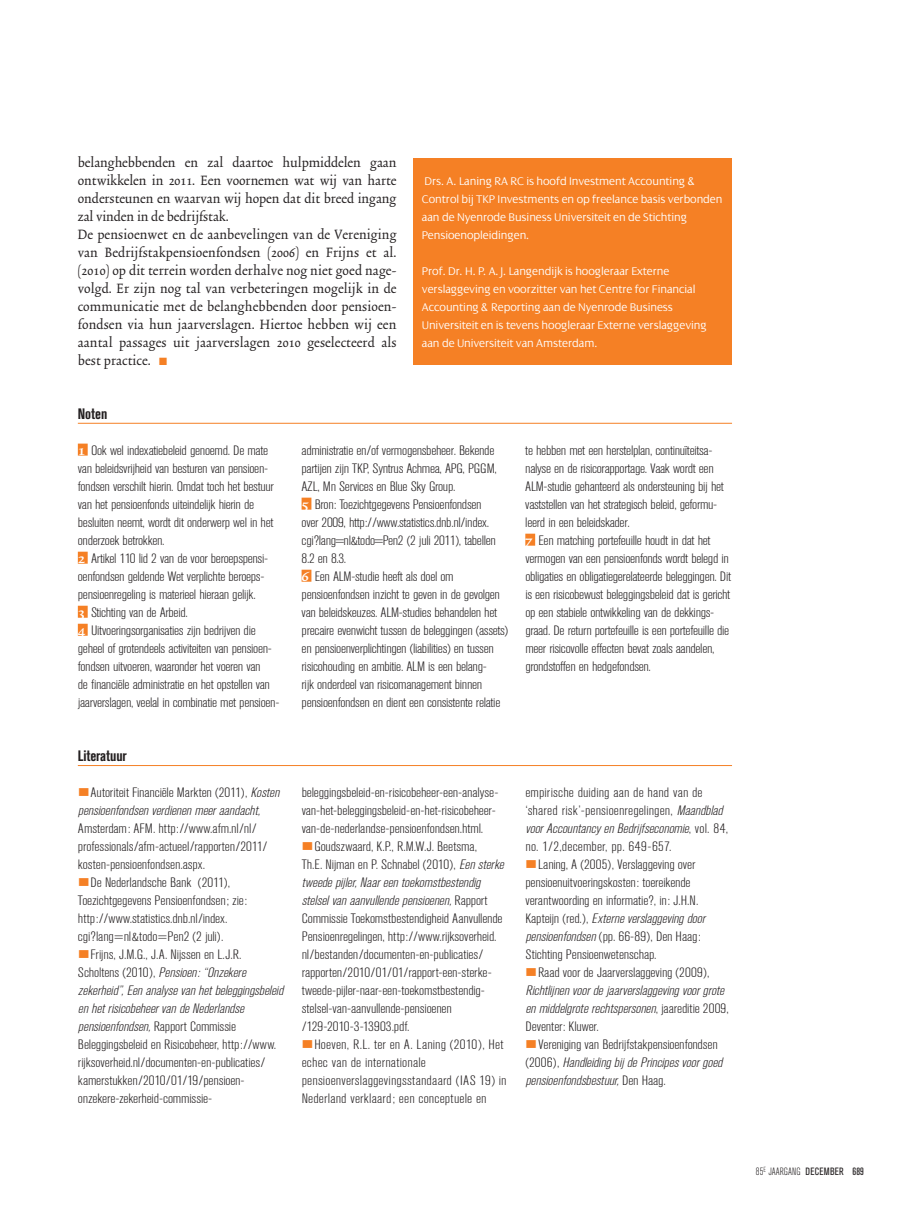
<style>
.page{position:relative;width:909px;height:1211px;background:#fff}
.page>*{position:absolute;margin:0;border:0;box-sizing:border-box;transform-origin:0 0}
.t1{font:15.9px/18px "Trinite No 2 Rom Con";letter-spacing:.01em;color:#231f20}
.t2{font:700 condensed 15px "Akzidenz Grotesk BE";letter-spacing:-.005em;color:#231f20}
.t3{font:300 condensed 13.5px/18px "Akzidenz Grotesk BE";letter-spacing:-.02em;color:#231f20;scale:1.2 1}
.t4{font:italic 300 condensed 13.5px/18px "Akzidenz Grotesk BE";letter-spacing:-.005em;color:#231f20;scale:1.2 1}
.t5{font:300 condensed 13.5px "Akzidenz Grotesk BE";letter-spacing:.01em;color:#231f20;scale:1.2 1}
.t6{font:300 condensed 13.5px "Akzidenz Grotesk BE";letter-spacing:.005em;color:#231f20;scale:1.2 1}
.t7{font:300 condensed 13.5px "Akzidenz Grotesk BE";color:#231f20;scale:1.2 1}
.t8{font:300 12px/18px "Dialog";letter-spacing:-.005em;color:#fff}
.t9{font:300 condensed 10.5px "Akzidenz Grotesk BE";color:#231f20}
.s1{color:#f58025}
.s2{font-family:"Trinite No 2 Med Con";font-weight:400;font-stretch:normal;font-size:16.5px;color:#fff}
.s3{font-style:normal}
.s4{font-style:italic}
.s5{font-weight:400}
.s6{font-weight:500}
</style>
<div class="page">
<hr style="left:78px;top:423px;width:653px;height:1px;background:#f58025">
<div style="left:78px;top:443px;width:10px;height:12px;background:#f58025"></div>
<div style="left:78px;top:551px;width:10px;height:12px;background:#f58025"></div>
<div style="left:78px;top:605px;width:10px;height:12px;background:#f58025"></div>
<div style="left:78px;top:623px;width:10px;height:12px;background:#f58025"></div>
<div style="left:301px;top:497px;width:10px;height:12px;background:#f58025"></div>
<div style="left:301px;top:569px;width:10px;height:12px;background:#f58025"></div>
<div style="left:525px;top:533px;width:10px;height:12px;background:#f58025"></div>
<hr style="left:78px;top:765px;width:653px;height:1px;background:#f58025">
<div style="left:413px;top:158px;width:318px;height:206px;background:#f58025"></div>
<p class="t1" style="left:78px;top:154px;width:320px">belanghebbenden en zal daartoe hulpmiddelen gaan ontwikkelen in 2011. Een voornemen wat wij van harte ondersteunen en waarvan wij hopen dat dit breed ingang zal vinden in de bedrijfstak.<br>De pensioenwet en de aanbevelingen van de Vereniging van Bedrijfstakpensioenfondsen (2006) en Frijns et al. (2010) op dit terrein worden derhalve nog niet goed nage&shy;volgd. Er zijn nog tal van verbeteringen mogelijk in de communicatie met de belanghebbenden door pensioen&shy;fondsen via hun jaarverslagen. Hiertoe hebben wij een aantal passages uit jaarverslagen 2010 geselecteerd als best practice. <span class="s1">■</span></p>
<p class="t2" style="left:78px;top:408px;width:31px">Noten</p>
<p class="t3" style="left:78px;top:442px;width:169px"><span class="s2">1</span> Ook wel indexatiebeleid genoemd. De mate van beleidsvrijheid van besturen van pensioen&shy;fondsen verschilt hierin. Omdat toch het bestuur van het pensioenfonds uiteindelijk hierin de besluiten neemt, wordt dit onderwerp wel in het onderzoek betrokken.<br><span class="s2">2</span> Artikel 110 lid 2 van de voor beroepspensi&shy;oenfondsen geldende Wet verplichte beroeps&shy;pensioenregeling is materieel hieraan gelijk.<br><span class="s2">3</span> Stichting van de Arbeid.<br><span class="s2">4</span> Uitvoeringsorganisaties zijn bedrijven die geheel of grotendeels activiteiten van pensioen&shy;fondsen uitvoeren, waaronder het voeren van<br>de financiële administratie en het opstellen van jaarverslagen, veelal in combinatie met pensioen-</p>
<p class="t3" style="left:301px;top:442px;width:174px">administratie en/of vermogensbeheer. Bekende partijen zijn TKP, Syntrus Achmea, APG, PGGM, AZL, Mn Services en Blue Sky Group.<br><span class="s2">5</span> Bron: Toezichtgegevens Pensioenfondsen<br>over 2009, http://www.statistics.dnb.nl/index. cgi?lang=nl&amp;todo=Pen2 (2 juli 2011), tabellen 8.2 en 8.3.<br><span class="s2">6</span> Een ALM-studie heeft als doel om pensioenfondsen inzicht te geven in de gevolgen van beleidskeuzes. ALM-studies behandelen het precaire evenwicht tussen de beleggingen (assets) en pensioenverplichtingen (liabilities) en tussen risicohouding en ambitie. ALM is een belang-<br>rijk onderdeel van risicomanagement binnen pensioenfondsen en dient een consistente relatie</p>
<p class="t3" style="left:525px;top:442px;width:173px">te hebben met een herstelplan, continuïteitsa&shy;nalyse en de risicorapportage. Vaak wordt een ALM-studie gehanteerd als ondersteuning bij het vaststellen van het strategisch beleid, geformu&shy;leerd in een beleidskader.<br><span class="s2">7</span> Een matching portefeuille houdt in dat het vermogen van een pensioenfonds wordt belegd in obligaties en obligatiegerelateerde beleggingen. Dit is een risicobewust beleggingsbeleid dat is gericht op een stabiele ontwikkeling van de dekkings&shy;graad. De return portefeuille is een portefeuille die meer risicovolle effecten bevat zoals aandelen, grondstoffen en hedgefondsen.</p>
<p class="t8" style="left:422px;top:173px;width:302px">Drs. A. Laning RA RC is hoofd Investment Accounting &amp; Control bij TKP Investments en op freelance basis verbonden aan de Nyenrode Business Universiteit en de Stichting Pensioenopleidingen.</p>
<p class="t8" style="left:422px;top:263px;width:286px">Prof. Dr. H. P. A.J. Langendijk is hoogleraar Externe verslaggeving en voorzitter van het Centre for Financial Accounting &amp; Reporting aan de Nyenrode Business Universiteit en is tevens hoogleraar Externe verslaggeving aan de Universiteit van Amsterdam.</p>
<p class="t2" style="left:78px;top:750px;width:51px">Literatuur</p>
<p class="t4" style="left:78px;top:784px;width:171px;text-indent:13px"><span class="s3">Autoriteit Financiële Markten (2011),</span> Kosten pensioenfondsen verdienen meeraandacht,</p>
<p class="t7" style="left:78px;top:823px;width:150px">Amsterdam: AFM. http://www.afm.nl/nl/</p>
<p class="t3" style="left:78px;top:838px;width:159px">professionals/afm-actueel/rapporten/2011/</p>
<p class="t3" style="left:78px;top:856px;width:107px">kosten-pensioenfondsen.aspx.</p>
<p class="t3" style="left:91px;top:874px;width:118px">De Nederlandsche Bank (2011),</p>
<p class="t3" style="left:78px;top:892px;width:142px">Toezichtgegevens Pensioenfondsen; zie:</p>
<p class="t7" style="left:78px;top:913px;width:126px">http://www.statistics.dnb.nl/index.</p>
<p class="t3" style="left:78px;top:928px;width:123px">cgi?lang=nl&amp;todo=Pen2 (2 juli).</p>
<p class="t3" style="left:91px;top:946px;width:127px">Frijns, J.M.G., J.A. Nijssen en L.J.R.</p>
<p class="t4" style="left:78px;top:964px;width:144px"><span class="s3">Scholtens (2010 ) ,</span> Pensioen:“Onzekere</p>
<p class="t4" style="left:78px;top:982px;width:175px">zekerheid”,Eenanalysevanhetbeleggingsbeleid</p>
<p class="t4" style="left:78px;top:1000px;width:142px">enhetrisicobeheervandeNederlandse</p>
<p class="t4" style="left:78px;top:1018px;width:133px">pensioenfondsen,<span class="s3">Rapport Commissie</span></p>
<p class="t3" style="left:78px;top:1036px;width:167px">Beleggingsbeleid en Risicobeheer, http://www.</p>
<p class="t3" style="left:78px;top:1054px;width:158px">rijksoverheid.nl/documenten-en-publicaties/</p>
<p class="t3" style="left:78px;top:1072px;width:140px">kamerstukken/2010/01/19/pensioen-</p>
<p class="t3" style="left:78px;top:1090px;width:113px">onzekere-zekerheid-commissie-</p>
<p class="t3" style="left:301px;top:784px;width:165px">beleggingsbeleid-en-risicobeheer-een-analyse-</p>
<p class="t3" style="left:301px;top:802px;width:163px">van-het-beleggingsbeleid-en-het-risicobeheer-</p>
<p class="t3" style="left:301px;top:820px;width:153px">van-de-nederlandse-pensioenfondsen.html.</p>
<p class="t3" style="left:314px;top:838px;width:137px">Goudszwaard, K.P., R.M.W.J. Beetsma,</p>
<p class="t3" style="left:301px;top:856px;width:172px">Th.E. Nijman en P. Schnabel (2010), <span class="s4">Eensterke</span></p>
<p class="t4" style="left:301px;top:874px;width:153px">tweedepijler,Naareentoekomstbestendig</p>
<p class="t4" style="left:301px;top:892px;width:156px">stelselvanaanvullendepensioenen,<span class="s3">R a ppor t</span></p>
<p class="t3" style="left:301px;top:910px;width:169px">Commissie Toekomstbestendigheid Aanvullende</p>
<p class="t3" style="left:301px;top:928px;width:164px">Pensioenregelingen, http://www.rijksoverheid.</p>
<p class="t3" style="left:301px;top:946px;width:153px">nl/bestanden/documenten-en-publicaties/</p>
<p class="t3" style="left:301px;top:964px;width:160px">rapporten/2010/01/01/rapport-een-sterke-</p>
<p class="t3" style="left:301px;top:982px;width:154px">tweede-pijler-naar-een-toekomstbestendig-</p>
<p class="t3" style="left:301px;top:1000px;width:127px">stelsel-van-aanvullende-pensioenen</p>
<p class="t6" style="left:301px;top:1021px;width:91px">/129-2010-3-13903.pdf.</p>
<p class="t5" style="left:314px;top:1039px;width:159px">Hoeven, R.L. ter en A. Laning (2010), Het</p>
<p class="t5" style="left:301px;top:1057px;width:105px">echec van de internationale</p>
<p class="t5" style="left:301px;top:1075px;width:172px">pensioen verslaggevingsstandaard (IAS 19) in</p>
<p class="t5" style="left:301px;top:1093px;width:155px">Nederland verklaard; een conceptuele en</p>
<p class="t6" style="left:525px;top:787px;width:149px">empirische duiding aan de hand van de</p>
<p class="t6" style="left:525px;top:805px;width:168px">‘shared risk’-pensioenregelingen, <span class="s4">Maandblad</span></p>
<p class="t4" style="left:525px;top:820px;width:170px">voorAccountancyenBedrijfseconomie<span class="s3">, v o l . 8 4 ,</span></p>
<p class="t5" style="left:525px;top:841px;width:123px">no. 1/2,december, pp. 649-657.</p>
<p class="t3" style="left:538px;top:856px;width:133px">Laning, A (2005), Verslaggeving over</p>
<p class="t3" style="left:525px;top:874px;width:139px">pensioenuitvoeringskosten: toereikende</p>
<p class="t3" style="left:525px;top:892px;width:145px">verantwoording en informatie?, in: J.H.N.</p>
<p class="t4" style="left:525px;top:910px;width:153px"><span class="s3">K apteijn (red. ) ,</span> Externeverslaggevingdoor</p>
<p class="t3" style="left:525px;top:928px;width:147px"><span class="s4">pensioenfondsen</span>(pp. 66-89), Den Haag:</p>
<p class="t3" style="left:525px;top:946px;width:111px">Stichting Pensioenwetenschap.</p>
<p class="t3" style="left:538px;top:964px;width:144px">Raad voor de Jaarverslaggeving (2009),</p>
<p class="t4" style="left:525px;top:982px;width:171px">Richtlijnenvoordejaarverslaggevingvoorgrote enmiddelgroterechtspersonen<span class="s3">, ja areditie 20 0 9,<br>Deventer: Kluwer.</span></p>
<p class="t3" style="left:525px;top:1036px;width:168px;text-indent:13px">Vereniging van Bedrijfstakpensioenfondsen<br>( 2 0 0 6 ) , <span class="s4">Handleidingbij dePrincipesvoorgoed pensioenfondsbestuur,</span>D en H a a g.</p>
<p class="t9" style="left:755px;top:1167px;width:110px">85<sup>E</sup> JAARGANG <span class="s5">DECEMBER</span> <span class="s6">689</span></p>
</div>
